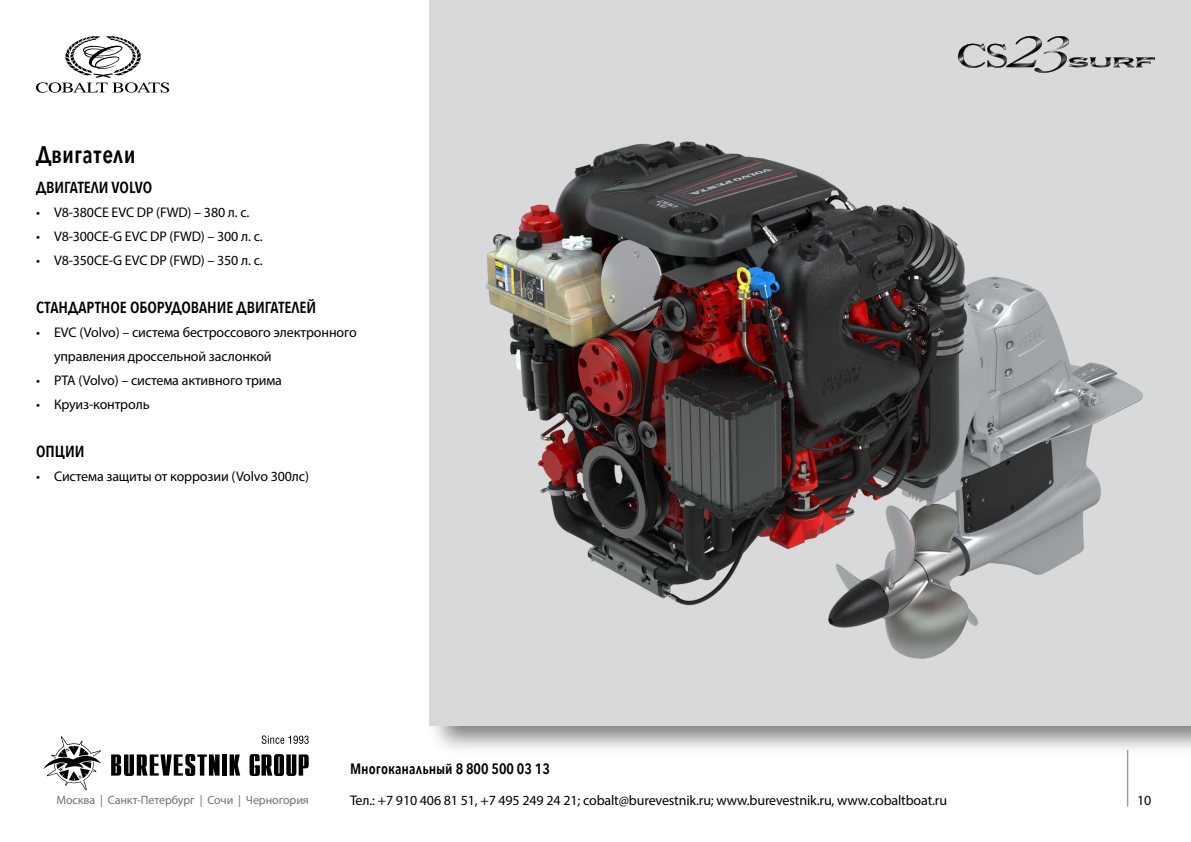
<style>
.page{position:relative;width:1191px;height:842px;background:#fff}
.page>*{position:absolute;margin:0;border:0;box-sizing:border-box;transform-origin:0 0}
.t1{font:600 24px "Avenir Next Condensed";color:#000}
.t2{font:600 16px "Avenir Next Condensed";color:#000}
.t3{font:600 15px "Avenir Next Condensed";color:#000}
.t4{font:14px/24px "Myriad Pro";letter-spacing:-.01em;color:#000}
.t5{font:12px "Myriad Pro";letter-spacing:-.005em;color:#706f6f}
</style>
<div class="page">
<svg style="left:36px;top:36px;width:133px;height:57px"></svg>
<div style="left:427px;top:0;width:764px;height:756px;background:#000;opacity:.5"></div>
<div style="left:429px;top:0;width:762px;height:726px;background:#d7d9da"></div>
<img style="left:486px;top:142px;width:656px;height:516px">
<hr style="left:1126px;top:750px;width:2px;height:56px;background:#9d9d9c">
<svg style="left:262px;top:735px;width:47px;height:9px"></svg>
<div style="left:222px;top:754px;width:5px;height:22px;background:#000"></div>
<svg style="left:229px;top:754px;width:11px;height:22px"></svg>
<svg style="left:249px;top:754px;width:60px;height:22px"></svg>
<svg style="left:111px;top:754px;width:108px;height:22px"></svg>
<svg style="left:43px;top:736px;width:58px;height:54px"></svg>
<svg style="left:958px;top:36px;width:197px;height:37px"></svg>
<h1 class="t1" style="left:36px;top:134px;width:101px">Двигатели</h1>
<p class="t2" style="left:36px;top:174px;width:118px">ДВИГАТЕЛИ VOLVO</p>
<p class="t4" style="left:36px;top:200px;width:215px">• V8-380CE EVC DP (FWD) – 380 л. с.</p>
<p class="t4" style="left:36px;top:224px;width:228px">• V8-300CE-G EVC DP (FWD) – 300 л. с.</p>
<p class="t4" style="left:36px;top:248px;width:228px">• V8-350CE-G EVC DP (FWD) – 350 л. с.</p>
<p class="t2" style="left:36px;top:294px;width:282px">СТАНДАРТНОЕ ОБОРУДОВАНИЕ ДВИГАТЕЛЕЙ</p>
<p class="t4" style="left:54px;top:320px;width:304px;text-indent:-18px">• EVC (Volvo) – система бестроссового электронного управления дроссельной заслонкой</p>
<p class="t4" style="left:36px;top:368px;width:247px">• PTA (Volvo) – система активного трима</p>
<p class="t4" style="left:36px;top:392px;width:115px">• Круиз-контроль</p>
<p class="t2" style="left:36px;top:438px;width:50px">ОПЦИИ</p>
<p class="t4" style="left:36px;top:464px;width:274px">• Система защиты от коррозии (Volvo 300лс)</p>
<p class="t3" style="left:350px;top:755px;width:201px">Многоканальный 8 800 500 03 13</p>
<p class="t4" style="left:350px;top:788px;width:598px">Тел.: +7 910 406 81 51, +7 495 249 24 21; cobalt@burevestnik.ru; www.burevestnik.ru, www.cobaltboat.ru</p>
<p class="t5" style="left:57px;top:792px;width:254px">Москва | Санкт-Петербург | Сочи | Черногория</p>
<p class="t4" style="left:1137px;top:788px;width:16px">10</p>
</div>
